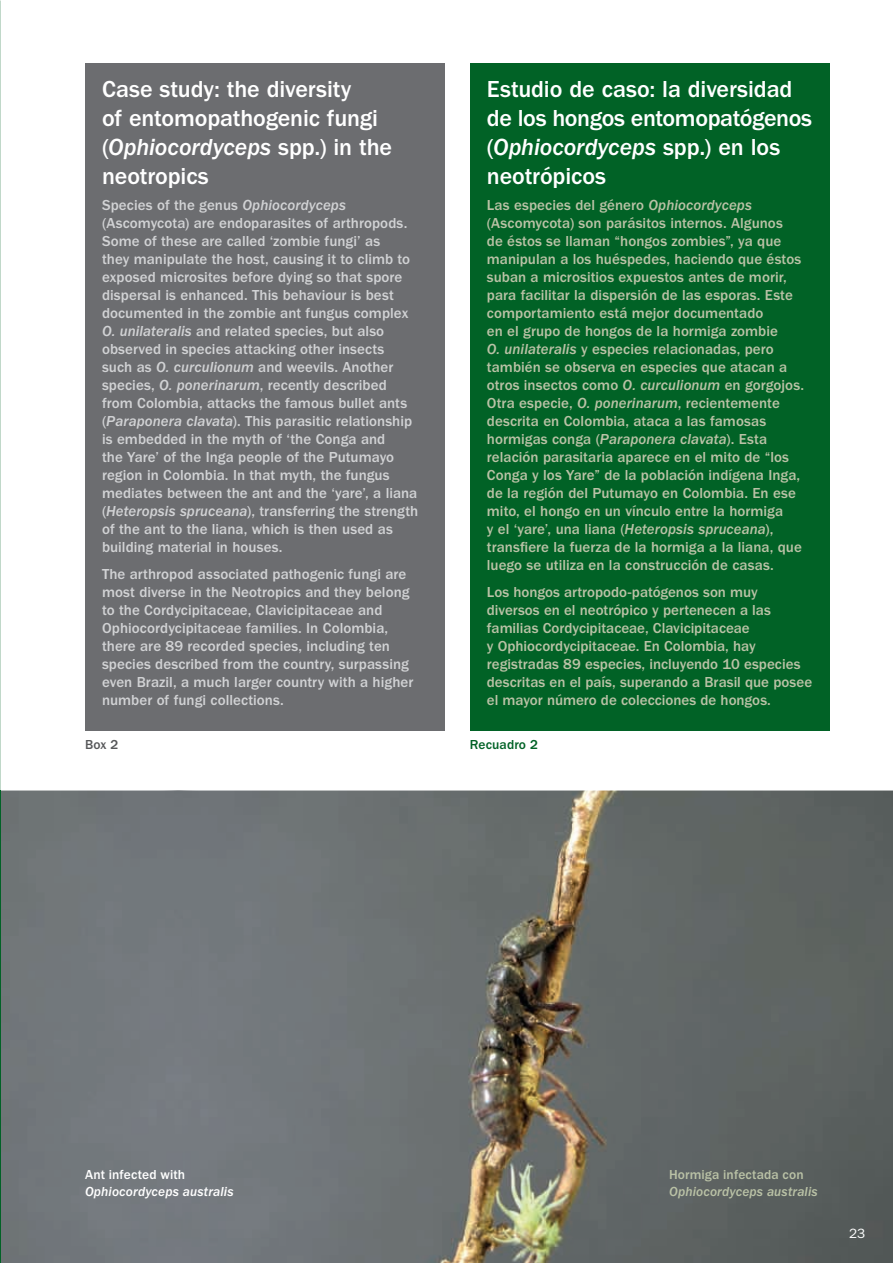
<style>
.page{position:relative;width:893px;height:1263px;background:#fff}
.page>*{position:absolute;margin:0;border:0;box-sizing:border-box;transform-origin:0 0}
.pull_out_en{font:500 24px/28.8px "ITC Franklin Gothic Std";letter-spacing:-.005em;color:#fff}
.text_sp_olive{font:500 15px/18px "ITC Franklin Gothic Std";letter-spacing:.005em;color:#bac2a6}
.text_en_white{font:500 15px/18px "ITC Franklin Gothic Std";letter-spacing:.005em;color:#d1d2d4}
.caption_sp_olive{font:13.5px/16.2px "ITC Franklin Gothic Std Med It";letter-spacing:.01em;color:#bac2a6}
.caption_en_white{font:13.5px/16.2px "ITC Franklin Gothic Std Med It";letter-spacing:.01em;color:#fff}
.caption_sp_green{font:500 13.5px "ITC Franklin Gothic Std";letter-spacing:.01em;color:#016226}
.caption_en_grey{font:500 13.5px "ITC Franklin Gothic Std";color:#57585a}
.t1{font:13.5px "ITC Franklin Gothic Std";color:#fff}
.s1{font-family:"ITC Franklin Gothic Std Med It";font-weight:400}
.s2{font-family:"ITC Franklin Gothic Std";font-weight:500}
</style>
<div class="page">
<img style="left:200px;top:791px;width:693px;height:472px">
<div style="left:0;top:791px;width:200px;height:472px;background:#72787c"></div>
<div style="left:470px;top:64px;width:359px;height:667px;background:#016226"></div>
<div style="left:85px;top:64px;width:359px;height:667px;background:#6c6d70"></div>
<p class="pull_out_en" style="left:102px;top:75px;width:292px">Case study: the diversity<br>of entomopathogenic fungi (<span class="s1">Ophiocordyceps</span> spp.) in the neotropics</p>
<p class="text_en_white" style="left:102px;top:196px;width:318px">Species of the genus <span class="s1">Ophiocordyceps </span>(Ascomycota) are endoparasites of arthropods.<br>Some of these are called ‘zombie fungi’ as<br>they manipulate the host, causing it to climb to exposed microsites before dying so that spore dispersal is enhanced. This behaviour is best documented in the zombie ant fungus complex <span class="s1">O. unilateralis</span> and related species, but also observed in species attacking other insects such as <span class="s1">O. curculionum</span> and weevils. Another species, <span class="s1">O. ponerinarum</span>, recently described from Colombia, attacks the famous bullet ants (<span class="s1">Paraponera clavata</span>). This parasitic relationship is embedded in the myth of ‘the Conga and<br>the Yare’ of the Inga people of the Putumayo region in Colombia. In that myth, the fungus mediates between the ant and the ‘yare’, a liana (<span class="s1">Heteropsis spruceana</span>), transferring the strength of the ant to the liana, which is then used as building material in houses.</p>
<p class="text_en_white" style="left:102px;top:565px;width:313px">The arthropod associated pathogenic fungi are most diverse in the Neotropics and they belong to the Cordycipitaceae, Clavicipitaceae and Ophiocordycipitaceae families. In Colombia, there are 89 recorded species, including ten species described from the country, surpassing even Brazil, a much larger country with a higher number of fungi collections.</p>
<p class="caption_en_grey" style="left:85px;top:736px;width:35px">Box 2</p>
<p class="caption_sp_green" style="left:470px;top:736px;width:70px">Recuadro 2</p>
<p class="pull_out_en" style="left:487px;top:75px;width:327px">Estudio de caso: la diversidad de los hongos entomopatógenos (<span class="s1">Ophiocordyceps</span> spp.) en los neotrópicos</p>
<p class="text_sp_olive" style="left:487px;top:196px;width:319px">Las especies del género <span class="s1">Ophiocordyceps </span>(Ascomycota) son parásitos internos. Algunos<br>de éstos se llaman “hongos zombies”, ya que manipulan a los huéspedes, haciendo que éstos suban a micrositios expuestos antes de morir, para facilitar la dispersión de las esporas. Este comportamiento está mejor documentado<br>en el grupo de hongos de la hormiga zombie<br><span class="s1">O. unilateralis</span> y especies relacionadas, pero también se observa en especies que atacan a otros insectos como <span class="s1">O. curculionum</span> en gorgojos.<br>Otra especie, <span class="s1">O. ponerinarum</span>, recientemente descrita en Colombia, ataca a las famosas hormigas conga (<span class="s1">Paraponera clavata</span>). Esta relación parasitaria aparece en el mito de “los Conga y los Yare” de la población indígena Inga, de la región del Putumayo en Colombia. En ese mito, el hongo en un vínculo entre la hormiga<br>y el ‘yare’, una liana (<span class="s1">Heteropsis spruceana</span>), transfiere la fuerza de la hormiga a la liana, que luego se utiliza en la construcción de casas.</p>
<p class="text_sp_olive" style="left:487px;top:583px;width:327px">Los hongos artropodo-patógenos son muy diversos en el neotrópico y pertenecen a las familias Cordycipitaceae, Clavicipitaceae<br>y Ophiocordycipitaceae. En Colombia, hay registradas 89 especies, incluyendo 10 especies descritas en el país, superando a Brasil que posee el mayor número de colecciones de hongos.</p>
<p class="caption_en_white" style="left:85px;top:1167px;width:150px"><span class="s2">Ant infected with<br></span>Ophiocordyceps australis</p>
<p class="caption_sp_olive" style="left:669px;top:1167px;width:150px"><span class="s2">Hormiga infectada con<br></span>Ophiocordyceps australis</p>
<p class="t1" style="left:849px;top:1225px;width:18px">23</p>
</div>
